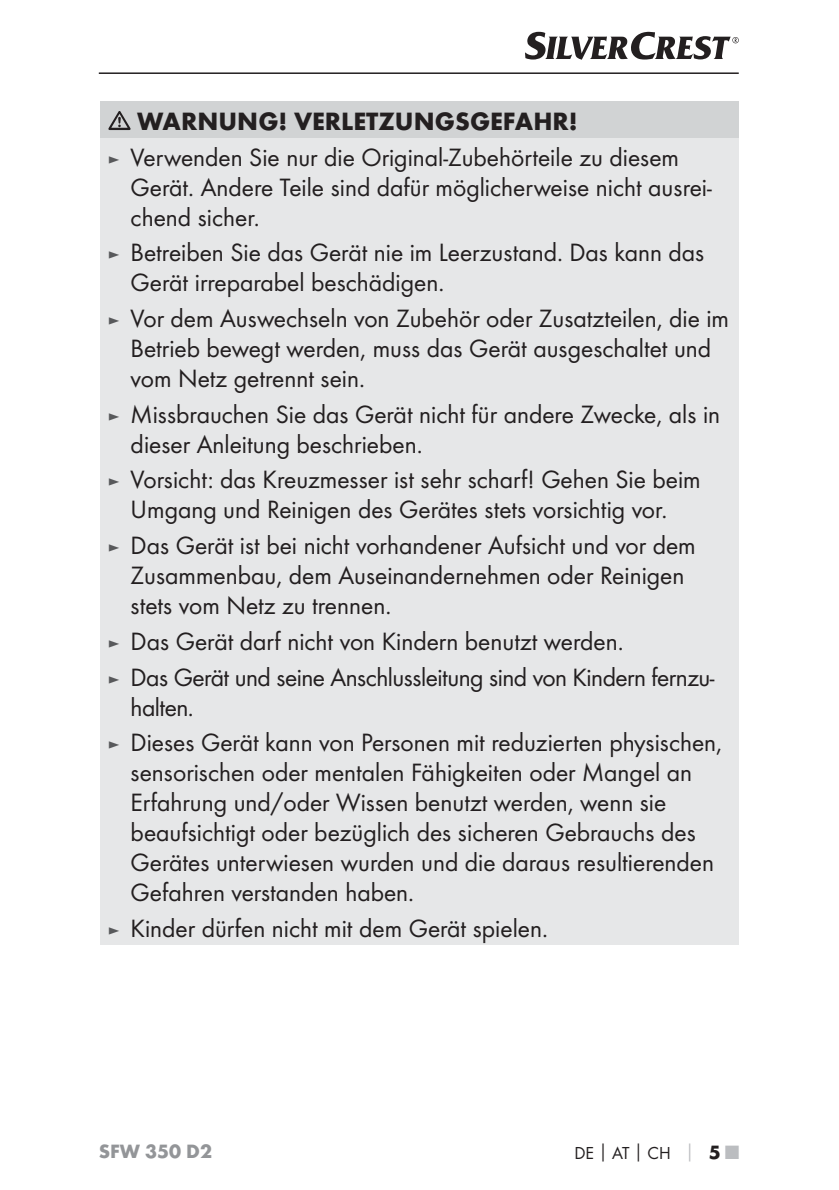
<style>
.page{position:relative;width:839px;height:1190px;background:#fff}
.page>*{position:absolute;margin:0;border:0;box-sizing:border-box;transform-origin:0 0}
.t1{font:26px/30px "Futura Boo";color:#231f20}
.t2{font:26px/35.6px "Futura Boo";letter-spacing:-.02em;color:#231f20}
.t3{font:700 26px "Futura";color:#231f20}
.t4{font:700 20px "Futura";color:#939598}
.t5{font:18px "Futura Boo";color:#231f20}
.s1{font-size:18px;color:#58595b}
.s2{font-family:"Futura";font-weight:700}
.s3{font-family:"Futura";font-weight:700;color:#bbbdc0}
.s4{font-family:"Futura";font-weight:700;font-size:20px}
.s5{font-family:"Futura";font-weight:700;font-size:20px;color:#bbbdc0}
</style>
<div class="page">
<hr style="left:99px;top:72px;width:639px;height:2px;background:#231f20">
<svg style="left:525px;top:32px;width:213px;height:28px"></svg>
<div style="left:100px;top:102px;width:638px;height:36px;background:#d1d3d4"></div>
<div style="left:100px;top:138px;width:638px;height:807px;background:#e6e7e8"></div>
<svg style="left:108px;top:111px;width:22px;height:19px"></svg>
<p class="t3" style="left:137px;top:111px;width:442px">WARNUNG! VERLETZUNGSGEFAHR!</p>
<p class="t1" style="left:131px;top:143px;width:582px;text-indent:-23px"><span class="s1">►</span> Verwenden Sie nur die Original-Zubehörteile zu diesem<br>Gerät. Andere Teile sind dafür möglicherweise nicht ausrei&shy;chend sicher.</p>
<p class="t1" style="left:131px;top:239px;width:575px;text-indent:-23px"><span class="s1">►</span> Betreiben Sie das Gerät nie im Leerzustand. Das kann das<br>Gerät irreparabel beschädigen.</p>
<p class="t1" style="left:131px;top:305px;width:599px;text-indent:-23px"><span class="s1">►</span> Vor dem Auswechseln von Zubehör oder Zusatzteilen, die im<br>Betrieb bewegt werden, muss das Gerät ausgeschaltet und vom Netz getrennt sein.</p>
<p class="t1" style="left:131px;top:400px;width:590px;text-indent:-23px"><span class="s1">►</span> Missbrauchen Sie das Gerät nicht für andere Zwecke, als in dieser Anleitung beschrieben.</p>
<p class="t1" style="left:108px;top:466px;width:594px;text-align:center"><span class="s1">►</span> Vorsicht: das Kreuzmesser ist sehr scharf! Gehen Sie beim<br>Umgang und Reinigen des Gerätes stets vorsichtig vor.</p>
<p class="t1" style="left:131px;top:532px;width:566px;text-indent:-23px"><span class="s1">►</span> Das Gerät ist bei nicht vorhandener Aufsicht und vor dem<br>Zusammenbau, dem Auseinandernehmen oder Reinigen stets vom Netz zu trennen.</p>
<p class="t2" style="left:108px;top:625px;width:608px"><span class="s1">►</span> Das Gerät darf nicht von Kindern benutzt werden.<br><span class="s1">►</span> Das Gerät und seine Anschlussleitung sind von Kindern fernzu-</p>
<p class="t1" style="left:108px;top:690px;width:615px;line-height:35.6px;text-indent:23px">halten.<br><span class="s1">►</span> Dieses Gerät kann von Personen mit reduzierten physischen,</p>
<p class="t1" style="left:131px;top:759px;width:584px">sensorischen oder mentalen Fähigkeiten oder Mangel an Erfahrung und/oder Wissen benutzt werden, wenn sie beaufsichtigt oder bezüglich des sicheren Gebrauchs des Gerätes unterwiesen wurden und die daraus resultierenden Gefahren verstanden haben.</p>
<p class="t1" style="left:108px;top:914px;width:441px"><span class="s1">►</span> Kinder dürfen nicht mit dem Gerät spielen.</p>
<p class="t4" style="left:99px;top:1143px;width:115px">SFW 350 D2</p>
<p class="t5" style="left:574px;top:1145px;width:166px">DE<span class="s2">│</span>AT<span class="s2">│</span>CH <span class="s3">│</span> <span class="s4">5</span> <span class="s5">■</span></p>
</div>
